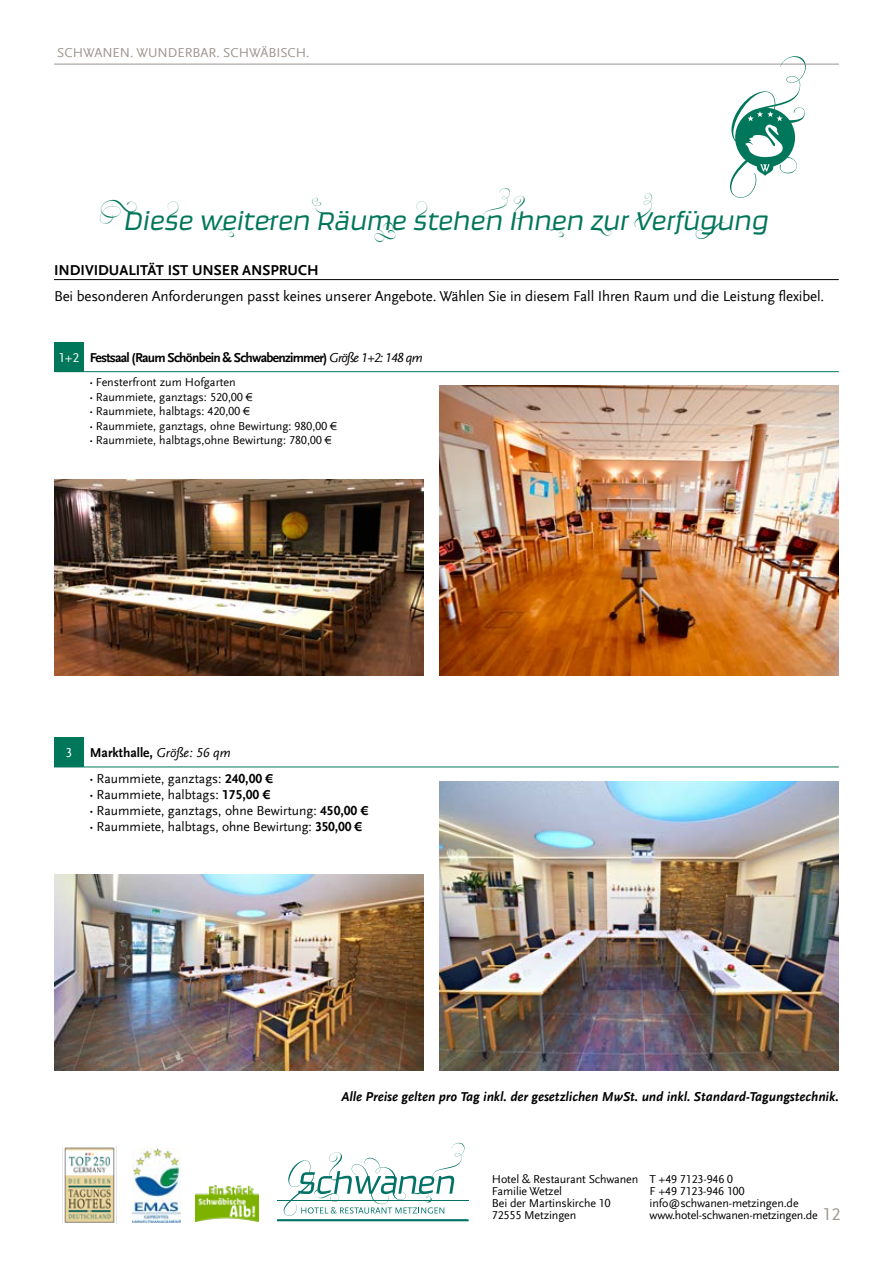
<style>
.page{position:relative;width:893px;height:1263px;background:#fff}
.page>*{position:absolute;margin:0;border:0;box-sizing:border-box;transform-origin:0 0}
.t1{font:italic 300 30px "Ginger Pro";color:#00765a}
.t2{font:18px "Scala Sans Offc";color:#a09891}
.t3{font:15px "Scala Sans Offc";letter-spacing:-.01em;color:#000}
.t4{font:700 15px "Scala Sans Offc";color:#000}
.t5{font:13.5px/16.2px "Scala Sans Offc";color:#000}
.t6{font:italic 700 13.5px "Scala Sans Offc";color:#000}
.t7{font:700 13.5px "Scala Sans Offc";letter-spacing:-.055em;color:#000}
.t8{font:700 13.5px/25.8px "Scala Sans Offc";color:#000}
.t9{font:13.5px "Scala Sans Offc";color:#9c948f}
.t10{font:13.5px "Scala Sans Offc";color:#fff}
.t11{font:12px/12px "Scala Sans Offc";letter-spacing:-.01em;color:#000}
.s1{font-weight:400;color:#fff}
.s2{font-weight:400;font-style:italic}
.s3{font-weight:700}
.s4{font-weight:400}
</style>
<div class="page">
<hr style="left:277px;top:1200px;width:191px;height:1px;background:#007266">
<svg style="left:284px;top:1143px;width:180px;height:73px"></svg>
<img style="left:62px;top:1146px;width:76px;height:78px">
<div style="left:277px;top:1219px;width:192px;height:2px;border:2px solid #007266"></div>
<img style="left:133px;top:1148px;width:48px;height:74px">
<img style="left:195px;top:1185px;width:64px;height:36px">
<svg style="left:730px;top:56px;width:76px;height:142px"></svg>
<hr style="left:54px;top:64px;width:785px;height:1px;background:#9c948f">
<hr style="left:54px;top:279px;width:785px;height:1px;background:#000">
<div style="left:54px;top:342px;width:30px;height:30px;background:#00765a"></div>
<hr style="left:84px;top:371px;width:755px;height:1px;background:#00765a">
<div style="left:54px;top:737px;width:30px;height:30px;background:#00765a"></div>
<hr style="left:84px;top:767px;width:755px;height:1px;background:#00765a">
<hr style="left:54px;top:767px;width:30px;height:1px;background:#00765a">
<img style="left:54px;top:479px;width:370px;height:196px">
<img style="left:54px;top:874px;width:370px;height:196px">
<img style="left:439px;top:386px;width:400px;height:289px">
<img style="left:439px;top:781px;width:400px;height:289px">
<p class="t9" style="left:57px;top:46px;width:254px">SCHWANEN. WUNDERBAR. SCHWÄBISCH.</p>
<h1 class="t1" style="left:124px;top:203px;width:646px">Diese weiteren Räume stehen Ihnen zur Verfügung</h1>
<p class="t4" style="left:54px;top:261px;width:266px">INDIVIDUALITÄT IST UNSER ANSPRUCH</p>
<p class="t3" style="left:54px;top:288px;width:772px">Bei besonderen Anforderungen passt keines unserer Angebote. Wählen Sie in diesem Fall Ihren Raum und die Leistung flexibel.</p>
<p class="t7" style="left:58px;top:350px;width:366px"><span class="s1">1+2</span> Festsaal (Raum Schönbein &amp; Schwabenzimmer) <span class="s2">Größe 1+2: 148 qm</span></p>
<p class="t11" style="left:90px;top:376px;width:248px;line-height:14.4px"><span class="s3">·</span> Fensterfront zum Hofgarten<br><span class="s3">·</span> Raummiete, ganztags: 520,00 €<br><span class="s3">·</span> Raummiete, halbtags: 420,00 €<br><span class="s3">·</span> Raummiete, ganztags, ohne Bewirtung: 980,00 € <span class="s3">·</span> Raummiete, halbtags,ohne Bewirtung: 780,00 €</p>
<p class="t10" style="left:66px;top:745px;width:8px">3</p>
<p class="t8" style="left:90px;top:740px;width:184px">Markthalle, <span class="s2">Größe: 56 qm<br></span>· <span class="s4">Raummiete, ganztags:</span> 240,00 €</p>
<p class="t5" style="left:90px;top:787px;width:279px"><span class="s3">·</span> Raummiete, halbtags: <span class="s3">175,00 €<br>·</span> Raummiete, ganztags, ohne Bewirtung: <span class="s3">450,00 € ·</span> Raummiete, halbtags, ohne Bewirtung: <span class="s3">350,00 €</span></p>
<p class="t6" style="left:341px;top:1089px;width:499px">Alle Preise gelten pro Tag inkl. der gesetzlichen MwSt. und inkl. Standard-Tagungstechnik.</p>
<p class="t11" style="left:492px;top:1173px;width:148px">Hotel &amp; Restaurant Schwanen<br>Familie Wetzel<br>Bei der Martinskirche 10<br>72555 Metzingen</p>
<p class="t11" style="left:650px;top:1173px;width:170px">T +49 7123-946 0<br>F +49 7123-946 100 info@schwanen-metzingen.de www.hotel-schwanen-metzingen.de</p>
<h2 class="t2" style="left:822px;top:1204px;width:19px">12</h2>
</div>
